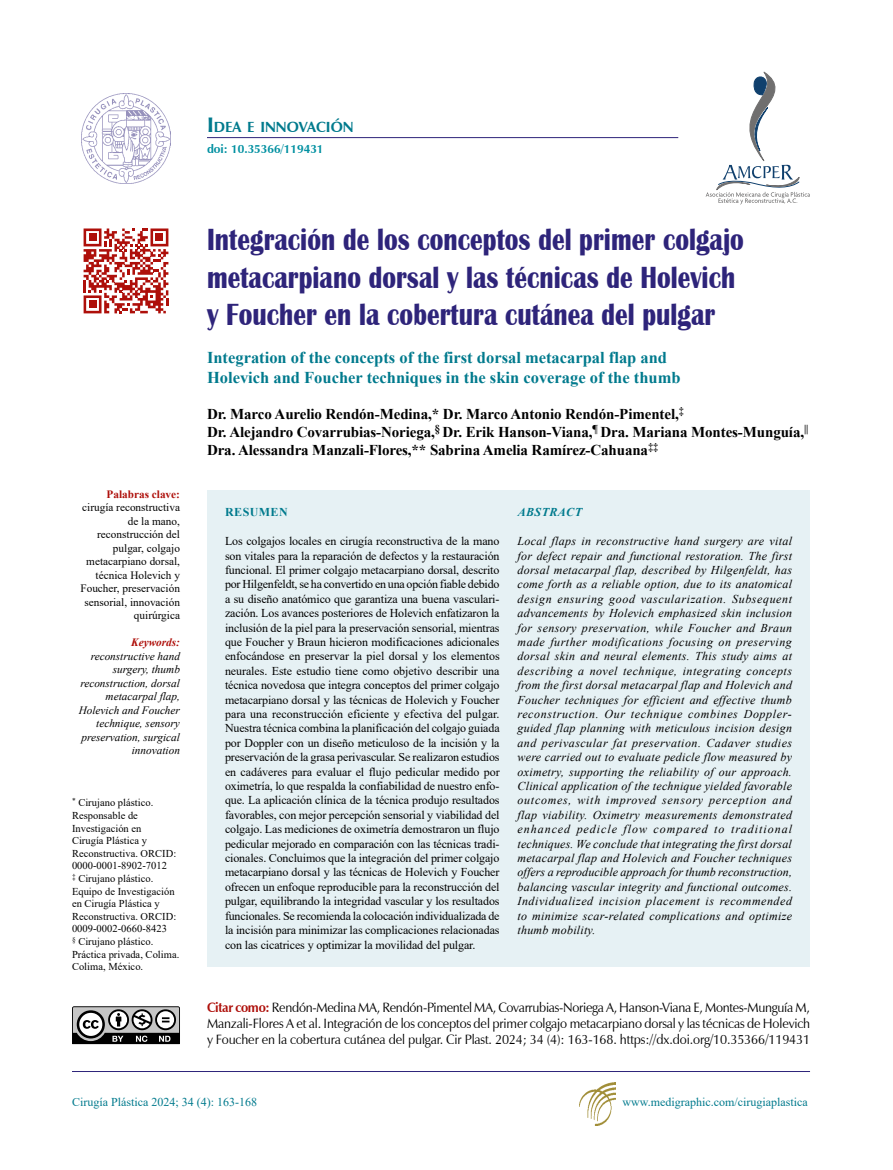
<style>
.page{position:relative;width:893px;height:1170px;background:#fff}
.page>*{position:absolute;margin:0;border:0;box-sizing:border-box;transform-origin:0 0}
.t1{font:700 31.5px/37.8px "Britannic";letter-spacing:.005em;color:#2e247a;scale:.8 1}
.t2{font:700 16.5px/19.8px "Times New Roman";color:#007a8d}
.t3{font:700 15px/18px "Times New Roman";letter-spacing:-.01em;color:#000}
.t4{font:700 14.7px "Zapf Humanist 601 BT";color:#007a8d}
.t5{font:13.5px/16.2px "Zapf Humanist 601 BT";letter-spacing:-.01em;color:#000;text-align:justify;scale:.95 1}
.t6{font:12px/14.4px "Times New Roman";letter-spacing:-.01em;color:#000;text-align:justify}
.t7{font:italic 12px/14.4px "Times New Roman";letter-spacing:.025em;color:#000;text-align:justify}
.t8{font:12px "Times New Roman";color:#007a8d}
.t9{font:700 12px "Zapf Humanist 601 BT";color:#0090a1}
.t10{font:italic 700 12px "Times New Roman";letter-spacing:.035em;color:#007a8d}
.t11{font:700 12px "Times New Roman";letter-spacing:.035em;color:#007a8d}
.t12{font:11.25px/13.5px "Times New Roman";color:#000;text-align:right}
.t13{font:italic 11.25px/13.5px "Times New Roman";color:#000;text-align:right}
.t14{font:700 11.25px "Times New Roman";color:#ae0f0a}
.t15{font:italic 700 11.25px "Times New Roman";color:#ae0f0a}
.t16{font:10.5px/12.6px "Times New Roman";color:#000}
.s1{font-size:21px}
.s2{font-weight:700;color:#ae0f0a}
</style>
<div class="page">
<hr style="left:72px;top:1071px;width:738px;height:1px;background:#2e247a">
<svg style="left:706px;top:72px;width:104px;height:132px"></svg>
<svg style="left:72px;top:1006px;width:108px;height:38px"></svg>
<img style="left:580px;top:1082px;width:36px;height:43px">
<hr style="left:207px;top:137px;width:471px;height:1px;background:#2e247a">
<img style="left:81px;top:93px;width:90px;height:90px">
<div style="left:207px;top:490px;width:301px;height:476px;background:#e6f1f4"></div>
<div style="left:508px;top:490px;width:302px;height:476px;background:#e6f1f4"></div>
<svg style="left:84px;top:228px;width:84px;height:85px"></svg>
<div style="left:89px;top:300px;width:7px;height:8px;background:#ae0f0a"></div>
<p class="t4" style="left:207px;top:117px;width:148px"><span class="s1">I</span>DEA E INNOVACIÓN</p>
<p class="t9" style="left:207px;top:141px;width:118px">doi: 10.35366/119431</p>
<p class="t14" style="left:107px;top:485px;width:75px">Palabras clave:</p>
<p class="t12" style="left:80px;top:500px;width:101px">cirugía reconstructiva de la mano, reconstrucción del pulgar, colgajo metacarpiano dorsal, técnica Holevich y<br>Foucher, preservación sensorial, innovación quirúrgica</p>
<p class="t15" style="left:131px;top:634px;width:50px">Keywords:</p>
<p class="t13" style="left:79px;top:649px;width:103px">reconstructive hand surgery, thumb reconstruction, dorsal metacarpal flap,<br>Holevich and Foucher technique, sensory preservation, surgical innovation</p>
<p class="t16" style="left:72px;top:796px;width:109px"><sup>*</sup> Cirujano plástico.<br>Responsable de<br>Investigación en<br>Cirugía Plástica y<br>Reconstructiva. ORCID:<br>0000-0001-8902-7012<br><sup>‡</sup> Cirujano plástico.<br>Equipo de Investigación en Cirugía Plástica y<br>Reconstructiva. ORCID:<br>0009-0002-0660-8423<br><sup>§</sup> Cirujano plástico.<br>Práctica privada, Colima.<br>Colima, México.</p>
<h1 class="t1" style="left:207px;top:221px;width:673px">Integración de los conceptos del primer colgajo metacarpiano dorsal y las técnicas de Holevich y Foucher en la cobertura cutánea del pulgar</h1>
<h2 class="t2" style="left:207px;top:347px;width:475px">Integration of the concepts of the first dorsal metacarpal flap and<br>Holevich and Foucher techniques in the skin coverage of the thumb</h2>
<p class="t3" style="left:207px;top:404px;width:603px">Dr. Marco Aurelio Rendón-Medina,* Dr. Marco Antonio Rendón-Pimentel,<sup>‡<br></sup>Dr. Alejandro Covarrubias-Noriega,<sup>§</sup> Dr. Erik Hanson-Viana,<sup>¶</sup> Dra. Mariana Montes-Munguía,<sup>||<br></sup>Dra. Alessandra Manzali-Flores,** Sabrina Amelia Ramírez-Cahuana<sup>‡‡</sup></p>
<p class="t11" style="left:225px;top:503px;width:64px">RESUMEN</p>
<p class="t6" style="left:225px;top:533px;width:276px">Los colgajos locales en cirugía reconstructiva de la mano son vitales para la reparación de defectos y la restauración funcional. El primer colgajo metacarpiano dorsal, descrito por Hilgenfeldt, se ha convertido en una opción fiable debido a su diseño anatómico que garantiza una buena vasculari&shy;zación. Los avances posteriores de Holevich enfatizaron la inclusión de la piel para la preservación sensorial, mientras que Foucher y Braun hicieron modificaciones adicionales enfocándose en preservar la piel dorsal y los elementos neurales. Este estudio tiene como objetivo describir una técnica novedosa que integra conceptos del primer colgajo metacarpiano dorsal y las técnicas de Holevich y Foucher para una reconstrucción eficiente y efectiva del pulgar.<br>Nuestra técnica combina la planificación del colgajo guiada por Doppler con un diseño meticuloso de la incisión y la preservación de la grasa perivascular. Se realizaron estudios en cadáveres para evaluar el flujo pedicular medido por oximetría, lo que respalda la confiabilidad de nuestro enfo&shy;que. La aplicación clínica de la técnica produjo resultados favorables, con mejor percepción sensorial y viabilidad del colgajo. Las mediciones de oximetría demostraron un flujo pedicular mejorado en comparación con las técnicas tradi&shy;cionales. Concluimos que la integración del primer colgajo metacarpiano dorsal y las técnicas de Holevich y Foucher ofrecen un enfoque reproducible para la reconstrucción del pulgar, equilibrando la integridad vascular y los resultados funcionales. Se recomienda la colocación individualizada de la incisión para minimizar las complicaciones relacionadas con las cicatrices y optimizar la movilidad del pulgar.</p>
<p class="t10" style="left:518px;top:504px;width:66px">ABSTRACT</p>
<p class="t7" style="left:517px;top:533px;width:276px">Local flaps in reconstructive hand surgery are vital for defect repair and functional restoration. The first dorsal metacarpal flap, described by Hilgenfeldt, has come forth as a reliable option, due to its anatomical design ensuring good vascularization. Subsequent advancements by Holevich emphasized skin inclusion for sensory preservation, while Foucher and Braun made further modifications focusing on preserving dorsal skin and neural elements. This study aims at describing a novel technique, integrating concepts from the first dorsal metacarpal flap and Holevich and Foucher techniques for efficient and effective thumb reconstruction. Our technique combines Doppler&shy;guided flap planning with meticulous incision design and perivascular fat preservation. Cadaver studies were carried out to evaluate pedicle flow measured by oximetry, supporting the reliability of our approach.<br>Clinical application of the technique yielded favorable outcomes, with improved sensory perception and flap viability. Oximetry measurements demonstrated enhanced pedicle flow compared to traditional techniques. We conclude that integrating the first dorsal metacarpal flap and Holevich and Foucher techniques offers a reproducible approach for thumb reconstruction, balancing vascular integrity and functional outcomes.<br>Individualized incision placement is recommended to minimize scar-related complications and optimize thumb mobility.</p>
<p class="t5" style="left:207px;top:998px;width:637px"><span class="s2">Citar como:</span> Rendón-Medina MA, Rendón-Pimentel MA, Covarrubias-Noriega A, Hanson-Viana E, Montes-Munguía M, Manzali-Flores A et al. Integración de los conceptos del primer colgajo metacarpiano dorsal y las técnicas de Holevich y Foucher en la cobertura cutánea del pulgar. Cir Plast. 2024; 34 (4): 163-168. https://dx.doi.org/10.35366/119431</p>
<p class="t8" style="left:72px;top:1093px;width:186px">Cirugía Plástica 2024; 34 (4): 163-168</p>
<p class="t8" style="left:622px;top:1093px;width:187px">www.medigraphic.com/cirugiaplastica</p>
</div>
